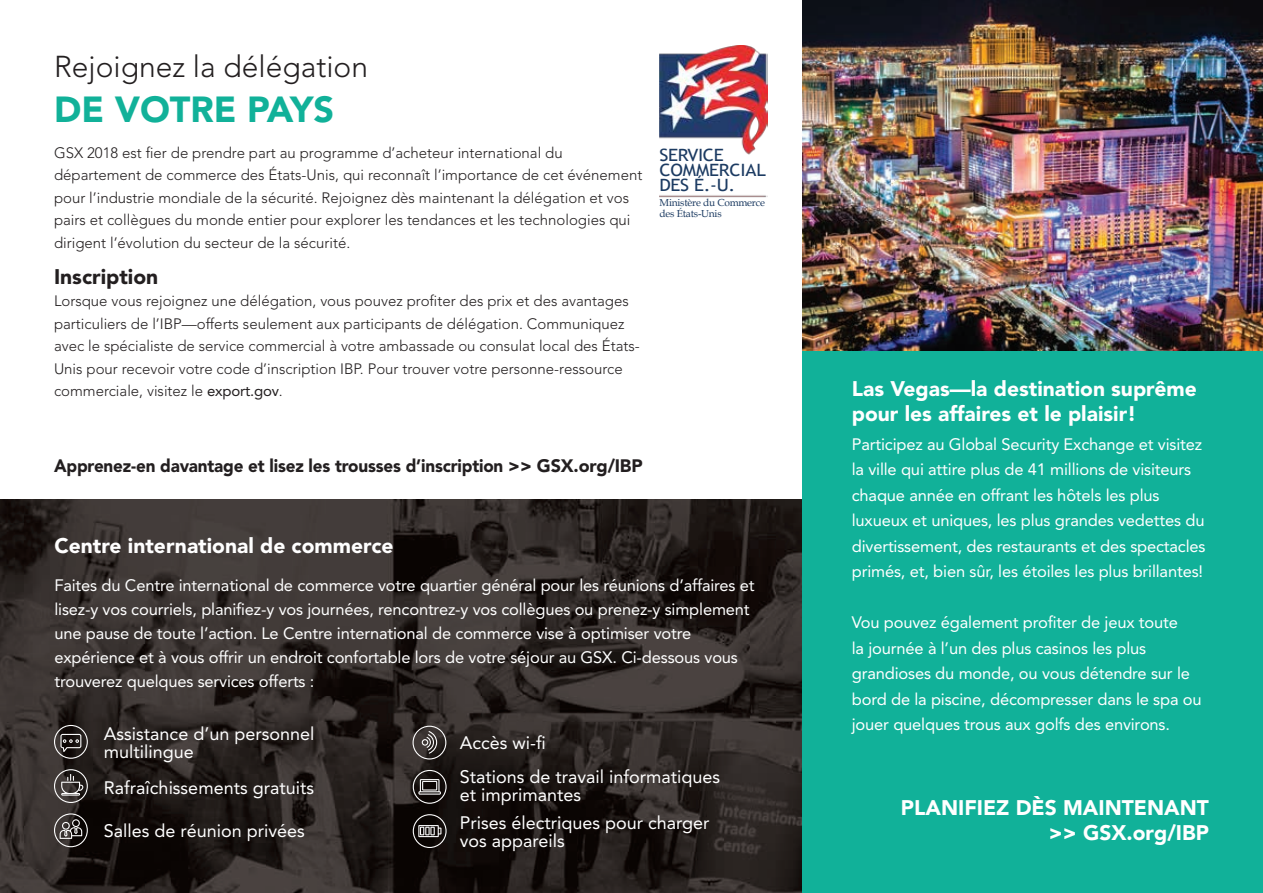
<style>
.page{position:relative;width:1263px;height:893px;background:#fff}
.page>*{position:absolute;margin:0;border:0;box-sizing:border-box;transform-origin:0 0}
.t1{font:900 36px "Avenir LT Std";color:#11b199}
.t2{font:300 30px "Avenir LT Std";color:#231f20}
.t3{font:900 21px/25.2px "Avenir LT Std";color:#fff}
.t4{font:900 21px "Avenir LT Std";color:#231f20}
.t5{font:18px/18px "Avenir LT Std";color:#fff}
.t6{font:900 17.85px "Avenir LT Std";letter-spacing:-.01em;color:#231f20;scale:.95 1}
.t7{font:16.95px/15px "Trebuchet MS";letter-spacing:-.01em;color:#1c3b62;scale:1.1 1}
.t8{font:16.5px/25.5px "Avenir LT Std";letter-spacing:-.01em;color:#fff}
.t9{font:300 15px/22.5px "Avenir LT Std";color:#231f20}
.t10{font:10.2px/10.5px "Book Antiqua";letter-spacing:-.02em;color:#1c3b62}
.s1{font-weight:400}
</style>
<div class="page">
<img style="left:0;top:499px;width:802px;height:394px">
<div style="left:802px;top:0;width:461px;height:893px;background:#11b199"></div>
<svg style="left:54px;top:725px;width:34px;height:34px"></svg>
<svg style="left:413px;top:770px;width:34px;height:34px"></svg>
<svg style="left:413px;top:814px;width:34px;height:34px"></svg>
<svg style="left:412px;top:726px;width:34px;height:33px"></svg>
<svg style="left:54px;top:769px;width:34px;height:34px"></svg>
<svg style="left:54px;top:813px;width:34px;height:34px"></svg>
<img style="left:802px;top:0;width:461px;height:350px">
<img style="left:659px;top:45px;width:108px;height:153px">
<h2 class="t2" style="left:54px;top:49px;width:316px">Rejoignez la délégation</h2>
<h1 class="t1" style="left:54px;top:87px;width:282px">DE VOTRE PAYS</h1>
<p class="t9" style="left:54px;top:141px;width:590px">GSX 2018 est fier de prendre part au programme d’acheteur international du département de commerce des États-Unis, qui reconnaît l’importance de cet événement pour l’industrie mondiale de la sécurité. Rejoignez dès maintenant la délégation et vos pairs et collègues du monde entier pour explorer les tendances et les technologies qui dirigent l’évolution du secteur de la sécurité.</p>
<p class="t4" style="left:54px;top:264px;width:106px">Inscription</p>
<p class="t9" style="left:54px;top:290px;width:587px">Lorsque vous rejoignez une délégation, vous pouvez profiter des prix et des avantages particuliers de l’IBP—offerts seulement aux participants de délégation. Communiquez avec le spécialiste de service commercial à votre ambassade ou consulat local des États-Unis pour recevoir votre code d’inscription IBP. Pour trouver votre personne-ressource commerciale, visitez le <span class="s1">export.gov</span>.</p>
<p class="t7" style="left:659px;top:147px;width:98px">SERVICE<br>COMMERCIAL<br>DES É.-U.</p>
<p class="t10" style="left:659px;top:197px;width:107px">Ministère du Commerce des États-Unis</p>
<p class="t6" style="left:54px;top:455px;width:621px">Apprenez-en davantage et lisez les trousses d’inscription &gt;&gt; GSX.org/IBP</p>
<p class="t3" style="left:54px;top:533px;width:341px">Centre international de commerce</p>
<p class="t8" style="left:54px;top:573px;width:702px;line-height:24px">Faites du Centre international de commerce votre quartier général pour les réunions d’affaires et lisez-y vos courriels, planifiez-y vos journées, rencontrez-y vos collègues ou prenez-y simplement une pause de toute l’action. Le Centre international de commerce vise à optimiser votre expérience et à vous offrir un endroit confortable lors de votre séjour au GSX. Ci-dessous vous trouverez quelques services offerts :</p>
<p class="t5" style="left:104px;top:724px;width:212px">Assistance d’un personnel multilingue</p>
<p class="t5" style="left:104px;top:779px;width:212px">Rafraîchissements gratuits</p>
<p class="t5" style="left:104px;top:822px;width:202px">Salles de réunion privées</p>
<p class="t5" style="left:460px;top:726px;width:262px;line-height:33.8px">Accès wi-fi<br>Stations de travail informatiques</p>
<p class="t5" style="left:460px;top:786px;width:123px">et imprimantes</p>
<p class="t5" style="left:460px;top:814px;width:251px">Prises électriques pour charger vos appareils</p>
<p class="t3" style="left:852px;top:376px;width:346px">Las Vegas—la destination suprême pour les affaires et le plaisir!</p>
<p class="t8" style="left:852px;top:431px;width:355px">Participez au Global Security Exchange et visitez la ville qui attire plus de 41 millions de visiteurs chaque année en offrant les hôtels les plus luxueux et uniques, les plus grandes vedettes du divertissement, des restaurants et des spectacles primés, et, bien sûr, les étoiles les plus brillantes!</p>
<p class="t8" style="left:852px;top:610px;width:351px">Vou pouvez également profiter de jeux toute<br>la journée à l’un des plus casinos les plus grandioses du monde, ou vous détendre sur le bord de la piscine, décompresser dans le spa ou jouer quelques trous aux golfs des environs.</p>
<p class="t3" style="left:901px;top:795px;width:310px;text-align:right">PLANIFIEZ DÈS MAINTENANT &gt;&gt; GSX.org/IBP</p>
</div>
